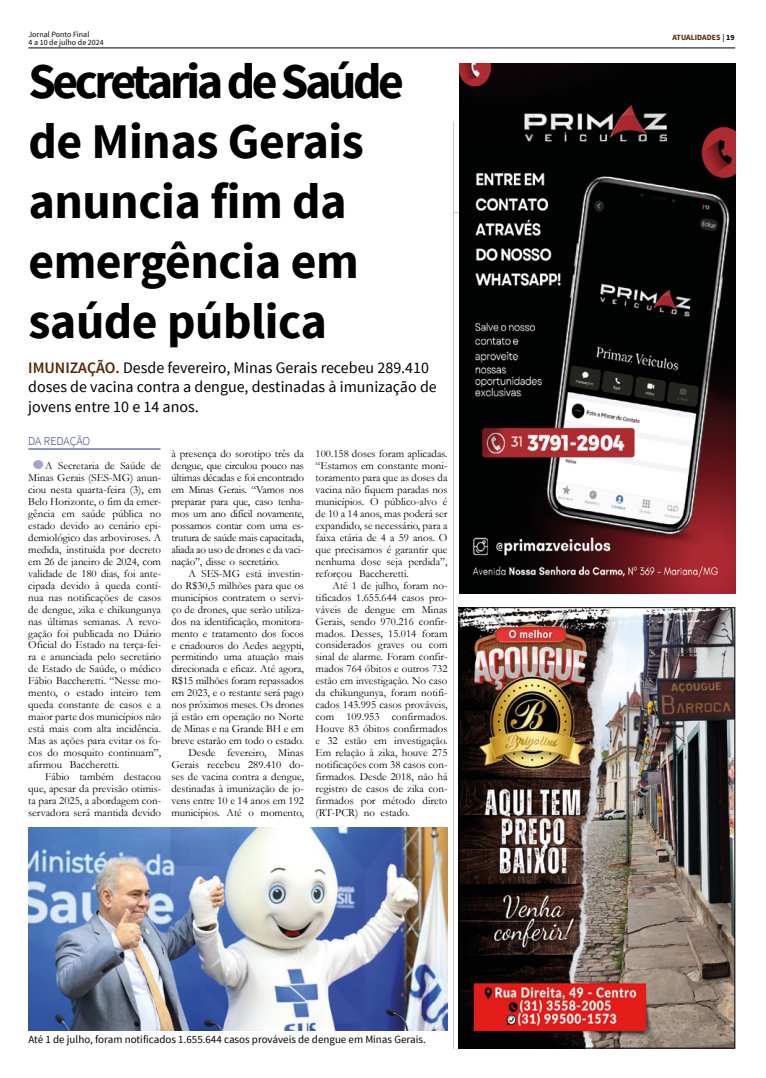
<style>
.page{position:relative;width:766px;height:1078px;background:#fff}
.page>*{position:absolute;margin:0;border:0;box-sizing:border-box;transform-origin:0 0}
.t1{font:700 49.8px/59.8px "Source Sans Pro";letter-spacing:-.01em;color:#000}
.t2{font:15.9px/19.1px "Source Sans Pro";color:#000}
.t3{font:300 12px "Source Sans Pro";letter-spacing:-.01em;color:#283583}
.t4{font:11px/12px "Garamond";color:#000;text-align:justify}
.t5{font:11px "Source Sans Pro";color:#000}
.t6{font:8px/8px "Source Sans Pro";color:#000}
.t7{font:700 8px "Source Sans Pro";color:#522408}
.s1{color:#000}
.s2{font-weight:600;color:#522408}
</style>
<div class="page">
<hr style="left:28px;top:48px;width:707px;height:1px;background:#000">
<hr style="left:453px;top:122px;width:1px;height:925px;background:#c6c6c6">
<hr style="left:454px;top:213px;width:281px;height:1px;background:#c6c6c6">
<img style="left:459px;top:63px;width:276px;height:530px">
<img style="left:460px;top:609px;width:272px;height:436px">
<div style="left:458px;top:607px;width:276px;height:440px;border:1px solid #000"></div>
<hr style="left:28px;top:448px;width:132px;height:1px;background:#283583">
<div style="left:33px;top:460px;width:10px;height:9px;background:#a7a3cc;border-radius:50%"></div>
<img style="left:28px;top:827px;width:419px;height:203px">
<p class="t6" style="left:28px;top:31px;width:77px">Jornal Ponto Final<br>4 a 10 de julho de 2024</p>
<p class="t7" style="left:672px;top:32px;width:64px">ATUALIDADES | <span class="s1">19</span></p>
<h1 class="t1" style="left:28px;top:54px;width:377px">Secretaria de Saúde de Minas Gerais anuncia fim da emergência em saúde pública</h1>
<h2 class="t2" style="left:28px;top:358px;width:410px"><span class="s2">IMUNIZAÇÃO.</span> Desde fevereiro, Minas Gerais recebeu 289.410 doses de vacina contra a dengue, destinadas à imunização de jovens entre 10 e 14 anos.</h2>
<p class="t3" style="left:28px;top:433px;width:63px">DA REDAÇÃO</p>
<p class="t4" style="left:28px;top:459px;width:134px;text-indent:17px">A Secretaria de Saúde de Minas Gerais (SES-MG) anun&shy;ciou nesta quarta-feira (3), em Belo Horizonte, o fim da emer&shy;gência em saúde pública no estado devido ao cenário epi&shy;demiológico das arboviroses. A medida, instituída por decreto em 26 de janeiro de 2024, com validade de 180 dias, foi ante&shy;cipada devido à queda contí&shy;nua nas notificações de casos de dengue, zika e chikungunya nas últimas semanas. A revo&shy;gação foi publicada no Diário Oficial do Estado na terça-fei&shy;ra e anunciada pelo secretário de Estado de Saúde, o médico Fábio Baccheretti. “Nesse mo&shy;mento, o estado inteiro tem queda constante de casos e a maior parte dos municípios não está mais com alta incidência.<br>Mas as ações para evitar os fo&shy;cos do mosquito continuam”, afirmou Baccheretti.</p>
<p class="t4" style="left:28px;top:770px;width:134px;text-indent:17px">Fábio também destacou que, apesar da previsão otimis&shy;ta para 2025, a abordagem con&shy;servadora será mantida devido</p>
<p class="t4" style="left:315px;top:447px;width:133px">100.158 doses foram aplicadas. “Estamos em constante moni&shy;toramento para que as doses da vacina não fiquem paradas nos municípios. O público-alvo é de 10 a 14 anos, mas poderá ser expandido, se necessário, para a faixa etária de 4 a 59 anos. O que precisamos é garantir que nenhuma dose seja perdida”, reforçou Baccheretti.</p>
<p class="t4" style="left:315px;top:578px;width:133px;text-indent:17px">Até 1 de julho, foram no&shy;tificados 1.655.644 casos pro&shy;váveis de dengue em Minas Gerais, sendo 970.216 confir&shy;mados. Desses, 15.014 foram considerados graves ou com sinal de alarme. Foram confir&shy;mados 764 óbitos e outros 732 estão em investigação. No caso da chikungunya, foram notifi&shy;cados 143.995 casos prováveis, com 109.953 confirmados.<br>Houve 83 óbitos confirmados e 32 estão em investigação.<br>Em relação à zika, houve 275 notificações com 38 casos con&shy;firmados. Desde 2018, não há registro de casos de zika con&shy;firmados por método direto (RT-PCR) no estado.</p>
<p class="t4" style="left:171px;top:447px;width:134px">à presença do sorotipo três da dengue, que circulou pouco nas últimas décadas e foi encontrado em Minas Gerais. “Vamos nos preparar para que, caso tenha&shy;mos um ano difícil novamente, possamos contar com uma es&shy;trutura de saúde mais capacitada, aliada ao uso de drones e da vaci&shy;nação”, disse o secretário.</p>
<p class="t4" style="left:171px;top:567px;width:134px;text-align:right">A SES-MG está investin-<br>do R$30,5 milhões para que os municípios contratem o servi&shy;ço de drones, que serão utiliza&shy;dos na identificação, monitora&shy;mento e tratamento dos focos e criadouros do Aedes aegypti, permitindo uma atuação mais direcionada e eficaz. Até agora,<br>R$15 milhões foram repassados em 2023, e o restante será pago nos próximos meses. Os drones já estão em operação no Norte de Minas e na Grande BH e em breve estarão em todo o estado.<br>Desde fevereiro, Minas<br>Gerais recebeu 289.410 do&shy;ses de vacina contra a dengue, destinadas à imunização de jo&shy;vens entre 10 e 14 anos em 192 municípios. Até o momento,</p>
<p class="t5" style="left:29px;top:1032px;width:398px">Até 1 de julho, foram notificados 1.655.644 casos prováveis de dengue em Minas Gerais.</p>
</div>
